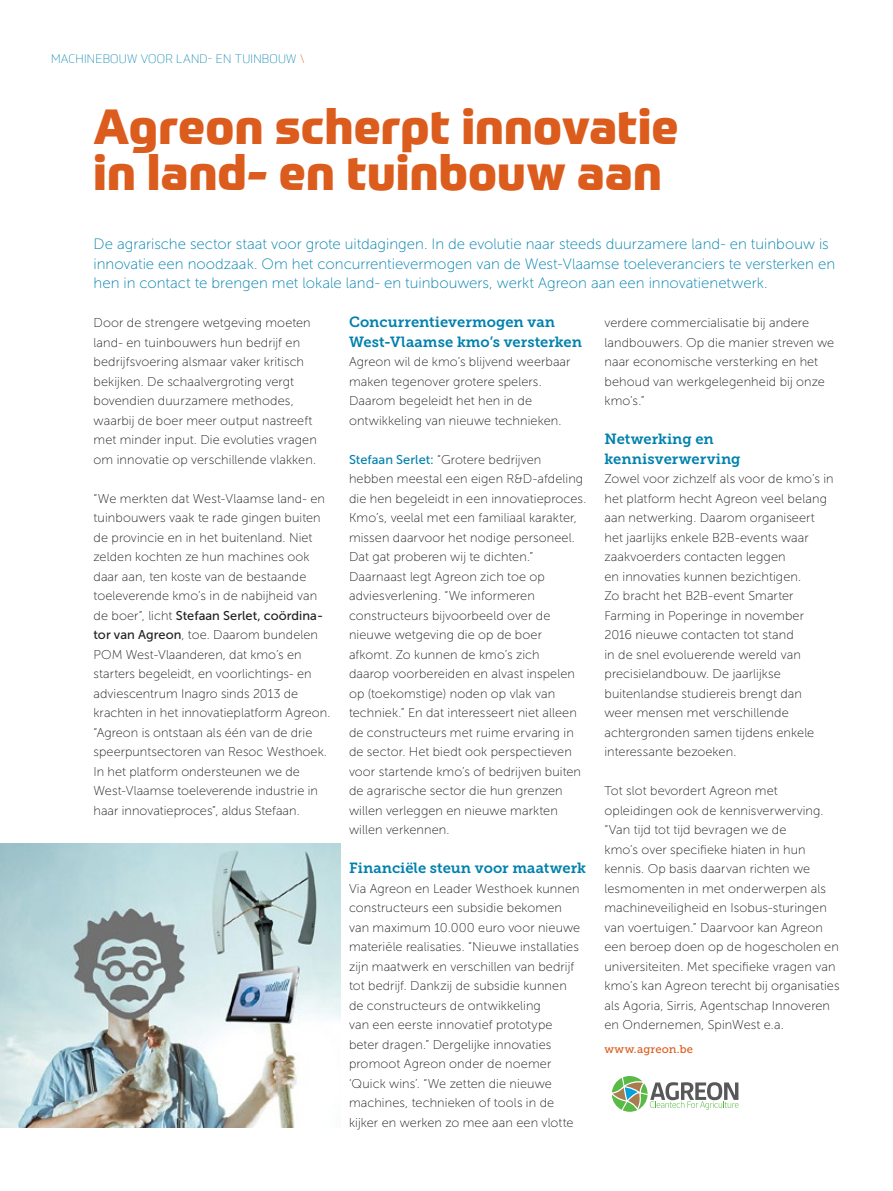
<style>
.page{position:relative;width:893px;height:1191px;background:#fff}
.page>*{position:absolute;margin:0;border:0;box-sizing:border-box;transform-origin:0 0}
.titel1{font:800 48px/46.5px "Prometo";letter-spacing:.005em;color:#db5c1c}
.intro{font:15px/19.5px "Museo Sans 100";color:#0081ad}
.titel3{font:14.7px/19.5px "Museo Slab 700";letter-spacing:.005em;color:#0081ad}
.Body{font:14.7px "Museo Slab 700";letter-spacing:.005em;color:#0081ad}
.Body-2{font:12.75px/19.5px "Museo Sans 100";letter-spacing:.005em;color:#231f20}
.aanduiding{font:100 12px "Prometo";letter-spacing:.02em;color:#0081ad}
.website{font:11.25px "Museo Slab 500";letter-spacing:.015em;color:#db5c1c}
.s1{color:#db5c1c}
.s2{font-family:"Museo Sans 500"}
.s3{font-family:"Museo Sans 500";color:#0081ad}
</style>
<div class="page">
<svg style="left:612px;top:1076px;width:126px;height:35px"></svg>
<img style="left:0;top:843px;width:340px;height:284px">
<p class="aanduiding" style="left:51px;top:52px;width:255px">MACHINEBOUW VOOR LAND- EN TUINBOUW <span class="s1">\</span></p>
<p class="titel1" style="left:94px;top:103px;width:586px">Agreon scherpt innovatie in land- en tuinbouw aan</p>
<p class="intro" style="left:94px;top:234px;width:743px">De agrarische sector staat voor grote uitdagingen. In de evolutie naar steeds duurzamere land- en tuinbouw is innovatie een noodzaak. Om het concurrentievermogen van de West-Vlaamse toeleveranciers te versterken en hen in contact te brengen met lokale land- en tuinbouwers, werkt Agreon aan een innovatienetwerk.</p>
<p class="Body-2" style="left:94px;top:313px;width:225px">Door de strengere wetgeving moeten land- en tuinbouwers hun bedrijf en bedrijfsvoering alsmaar vaker kritisch bekijken. De schaalvergroting vergt bovendien duurzamere methodes, waarbij de boer meer output nastreeft met minder input. Die evoluties vragen om innovatie op verschillende vlakken.</p>
<p class="Body-2" style="left:94px;top:489px;width:238px">“We merkten dat West-Vlaamse land- en tuinbouwers vaak te rade gingen buiten de provincie en in het buitenland. Niet zelden kochten ze hun machines ook daar aan, ten koste van de bestaande toeleverende kmo’s in de nabijheid van de boer”, licht <span class="s2">Stefaan Serlet, coördina&shy;tor van Agreon</span>, toe. Daarom bundelen POM West-Vlaanderen, dat kmo’s en starters begeleidt, en voorlichtings- en adviescentrum Inagro sinds 2013 de krachten in het innovatieplatform Agreon. “Agreon is ontstaan als één van de drie speerpuntsectoren van Resoc Westhoek.<br>In het platform ondersteunen we de West-Vlaamse toeleverende industrie in haar innovatieproces”, aldus Stefaan.</p>
<p class="titel3" style="left:349px;top:312px;width:234px">Concurrentievermogen van<br>West-Vlaamse kmo’s versterken</p>
<p class="Body-2" style="left:349px;top:352px;width:223px">Agreon wil de kmo’s blijvend weerbaar maken tegenover grotere spelers.<br>Daarom begeleidt het hen in de ontwikkeling van nieuwe technieken.</p>
<p class="Body-2" style="left:349px;top:450px;width:239px"><span class="s3">Stefaan Serlet:</span> “Grotere bedrijven hebben meestal een eigen R&amp;D-afdeling die hen begeleidt in een innovatieproces.<br>Kmo’s, veelal met een familiaal karakter, missen daarvoor het nodige personeel.<br>Dat gat proberen wij te dichten.”</p>
<p class="Body-2" style="left:349px;top:567px;width:234px">Daarnaast legt Agreon zich toe op adviesverlening. “We informeren constructeurs bijvoorbeeld over de nieuwe wetgeving die op de boer afkomt. Zo kunnen de kmo’s zich daarop voorbereiden en alvast inspelen op (toekomstige) noden op vlak van techniek.” En dat interesseert niet alleen de constructeurs met ruime ervaring in de sector. Het biedt ook perspectieven voor startende kmo’s of bedrijven buiten de agrarische sector die hun grenzen willen verleggen en nieuwe markten willen verkennen.</p>
<p class="Body" style="left:349px;top:860px;width:238px">Financiële steun voor maatwerk</p>
<p class="Body-2" style="left:349px;top:879px;width:233px">Via Agreon en Leader Westhoek kunnen constructeurs een subsidie bekomen van maximum 10.000 euro voor nieuwe materiële realisaties. “Nieuwe installaties zijn maatwerk en verschillen van bedrijf tot bedrijf. Dankzij de subsidie kunnen de constructeurs de ontwikkeling<br>van een eerste innovatief prototype beter dragen.” Dergelijke innovaties promoot Agreon onder de noemer ‘Quick wins’. “We zetten die nieuwe machines, technieken of tools in de kijker en werken zo mee aan een vlotte</p>
<p class="Body-2" style="left:604px;top:313px;width:231px">verdere commercialisatie bij andere landbouwers. Op die manier streven we naar economische versterking en het behoud van werkgelegenheid bij onze kmo’s.”</p>
<p class="titel3" style="left:604px;top:429px;width:138px">Netwerking en kennisverwerving</p>
<p class="Body-2" style="left:604px;top:469px;width:231px">Zowel voor zichzelf als voor de kmo’s in het platform hecht Agreon veel belang aan netwerking. Daarom organiseert het jaarlijks enkele B2B-events waar zaakvoerders contacten leggen<br>en innovaties kunnen bezichtigen.<br>Zo bracht het B2B-event Smarter Farming in Poperinge in november 2016 nieuwe contacten tot stand<br>in de snel evoluerende wereld van precisielandbouw. De jaarlijkse buitenlandse studiereis brengt dan weer mensen met verschillende achtergronden samen tijdens enkele interessante bezoeken.</p>
<p class="Body-2" style="left:604px;top:781px;width:237px">Tot slot bevordert Agreon met opleidingen ook de kennisverwerving. “Van tijd tot tijd bevragen we de<br>kmo’s over specifieke hiaten in hun kennis. Op basis daarvan richten we lesmomenten in met onderwerpen als machineveiligheid en Isobus-sturingen van voertuigen.” Daarvoor kan Agreon een beroep doen op de hogescholen en universiteiten. Met specifieke vragen van kmo’s kan Agreon terecht bij organisaties als Agoria, Sirris, Agentschap Innoveren en Ondernemen, SpinWest e.a.</p>
<p class="website" style="left:604px;top:1043px;width:90px">www.agreon.be</p>
</div>
